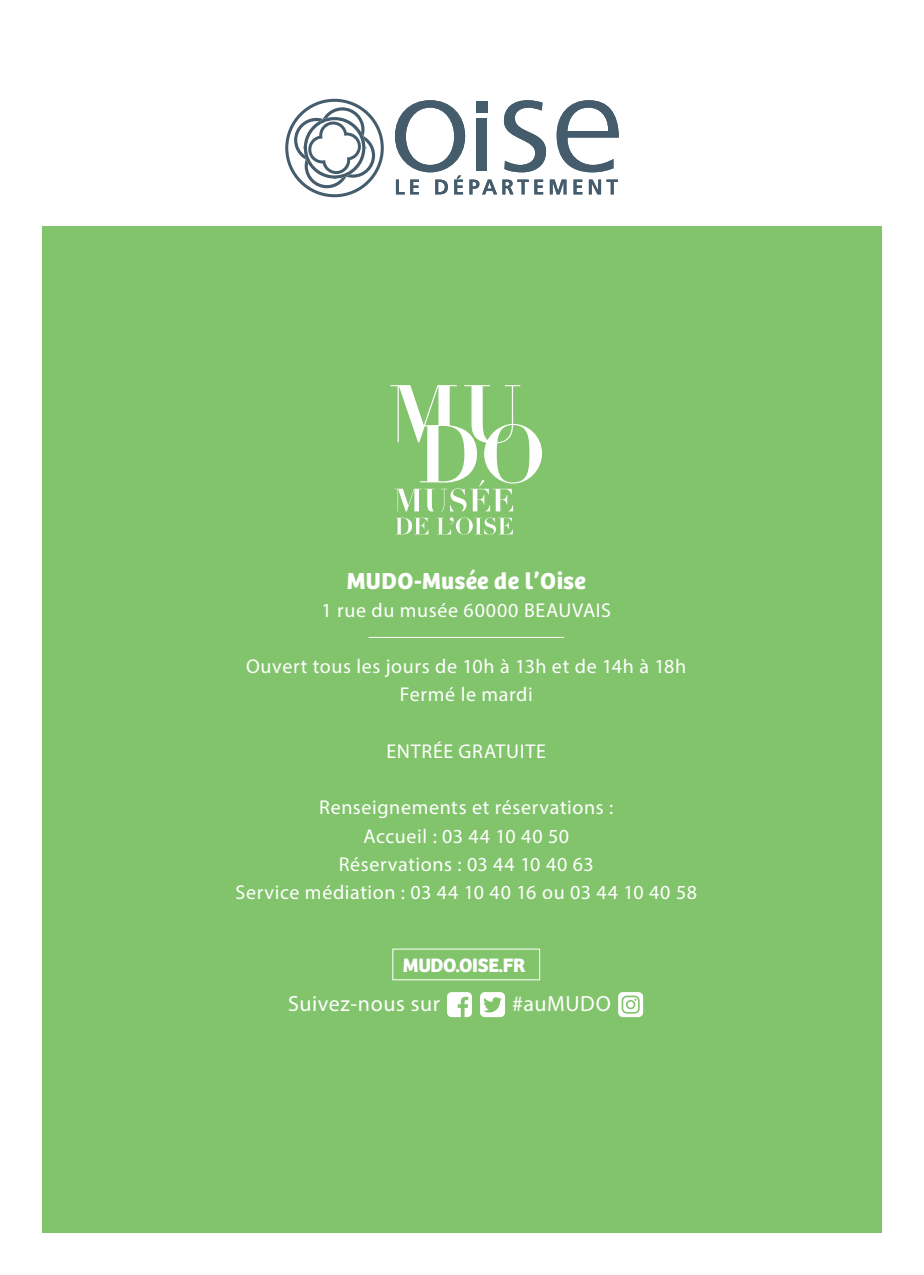
<style>
.page{position:relative;width:924px;height:1275px;background:#fff}
.page>*{position:absolute;margin:0;border:0;box-sizing:border-box;transform-origin:0 0}
.t1{font:700 24px "Bree";letter-spacing:.02em;color:#fff}
.TEXT_COURANT{font:22px "Myriad Pro";letter-spacing:.025em;color:#fff}
.t2{font:700 20.2px "Bree";letter-spacing:-.02em;color:#fff}
.TEXT_COURANT-2{font:20px "Myriad Pro";letter-spacing:.03em;color:#fff}
</style>
<div class="page">
<div style="left:42px;top:171px;width:839px;height:1062px;background:#82c46c"></div>
<svg style="left:396px;top:518px;width:32px;height:16px"></svg>
<svg style="left:437px;top:517px;width:75px;height:18px"></svg>
<svg style="left:390px;top:385px;width:151px;height:126px"></svg>
<hr style="left:368px;top:637px;width:195px;height:1px;background:#fff">
<div style="left:392px;top:948px;width:148px;height:32px;border:1px solid #fff"></div>
<svg style="left:447px;top:992px;width:25px;height:25px"></svg>
<svg style="left:480px;top:992px;width:25px;height:25px"></svg>
<svg style="left:618px;top:992px;width:24px;height:25px"></svg>
<div style="left:42px;top:42px;width:839px;height:183px;background:#fff"></div>
<svg style="left:395px;top:100px;width:223px;height:94px"></svg>
<div style="left:476px;top:101px;width:11px;height:12px;background:#445c6c"></div>
<div style="left:476px;top:118px;width:10px;height:53px;background:#445c6c"></div>
<svg style="left:285px;top:99px;width:98px;height:98px"></svg>
<p class="t1" style="left:346px;top:566px;width:240px">MUDO-Musée de l’Oise</p>
<p class="TEXT_COURANT-2" style="left:321px;top:598px;width:291px">1 rue du musée 60000 BEAUVAIS</p>
<p class="TEXT_COURANT-2" style="left:246px;top:654px;width:441px">Ouvert tous les jours de 10h à 13h et de 14h à 18h</p>
<p class="TEXT_COURANT-2" style="left:399px;top:682px;width:134px">Fermé le mardi</p>
<p class="TEXT_COURANT-2" style="left:386px;top:738px;width:161px">ENTRÉE GRATUITE</p>
<p class="TEXT_COURANT-2" style="left:319px;top:795px;width:295px">Renseignements et réservations :</p>
<p class="TEXT_COURANT-2" style="left:363px;top:823px;width:207px">Accueil : 03 44 10 40 50</p>
<p class="TEXT_COURANT-2" style="left:338px;top:851px;width:256px">Réservations : 03 44 10 40 63</p>
<p class="TEXT_COURANT-2" style="left:235px;top:879px;width:463px">Service médiation : 03 44 10 40 16 ou 03 44 10 40 58</p>
<p class="t2" style="left:403px;top:952px;width:124px">MUDO.OISE.FR</p>
<p class="TEXT_COURANT" style="left:288px;top:990px;width:153px">Suivez-nous sur</p>
<p class="TEXT_COURANT" style="left:512px;top:990px;width:100px">#auMUDO</p>
</div>
